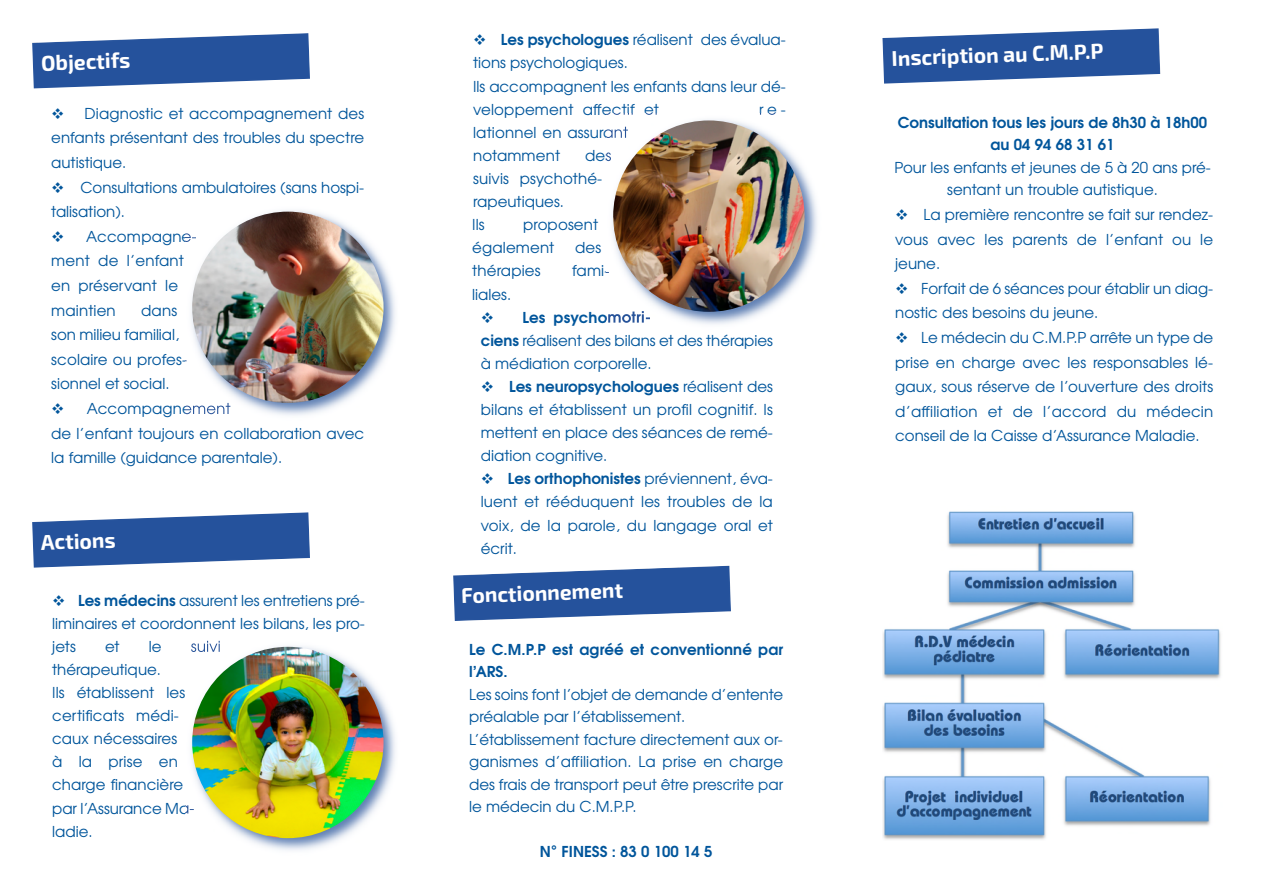
<style>
.page{position:relative;width:1263px;height:893px;background:#fff}
.page>*{position:absolute;margin:0;border:0;box-sizing:border-box;transform-origin:0 0}
.t1{font:700 21px "Exo 2";color:#fff}
.t2{font:15px/23.1px "Te X Gyre Adventor";color:#00559b}
.t3{font:700 15px/22.5px "Te X Gyre Adventor";color:#00559b}
.s1{font-weight:700}
.s2{font-family:"Lucida Grande"}
</style>
<div class="page">
<img style="left:32px;top:33px;width:278px;height:55px">
<img style="left:32px;top:512px;width:278px;height:56px">
<img style="left:453px;top:566px;width:278px;height:55px">
<img style="left:186px;top:210px;width:209px;height:206px">
<img style="left:185px;top:231px;width:7px;height:14px">
<img style="left:185px;top:403px;width:45px;height:13px">
<img style="left:192px;top:212px;width:191px;height:191px">
<img style="left:191px;top:640px;width:204px;height:211px">
<img style="left:191px;top:641px;width:29px;height:14px">
<img style="left:185px;top:802px;width:7px;height:14px">
<img style="left:192px;top:647px;width:191px;height:191px">
<img style="left:882px;top:28px;width:278px;height:56px">
<img style="left:608px;top:119px;width:209px;height:206px">
<img style="left:606px;top:114px;width:51px;height:1px">
<img style="left:606px;top:127px;width:7px;height:11px">
<svg style="left:606px;top:150px;width:5px;height:11px"></svg>
<img style="left:606px;top:265px;width:3px;height:14px">
<img style="left:606px;top:311px;width:44px;height:14px">
<img style="left:613px;top:120px;width:191px;height:192px">
<img style="left:882px;top:511px;width:339px;height:329px">
<h1 class="t1" style="left:41px;top:49px;width:91px;rotate:-2deg">Objectifs</h1>
<p class="t2" style="left:51px;top:100px;width:314px;line-height:24.6px;text-align:justify">❖ Diagnostic et accompagnement des enfants présentant des troubles du spectre autistique.</p>
<p class="t2" style="left:51px;top:174px;width:314px;line-height:24.6px">❖ Consultations ambulatoires (sans hospi&shy;talisation).</p>
<p class="t2" style="left:51px;top:223px;width:147px;line-height:24.6px">❖ Accompagne&shy;ment de l’enfant en préservant le maintien</p>
<p class="t2" style="left:51px;top:297px;width:137px;line-height:24.6px;text-indent:90px">dans son milieu familial, scolaire ou profes&shy;sionnel et social.</p>
<p class="t2" style="left:51px;top:395px;width:314px;line-height:24.6px">❖ Accompagnement<br>de l’enfant toujours en collaboration avec la famille (guidance parentale).</p>
<h1 class="t1" style="left:40px;top:529px;width:76px;rotate:-2deg">Actions</h1>
<p class="t2" style="left:52px;top:588px;width:314px;text-align:justify">❖ <span class="s1">Les médecins</span> assurent les entretiens pré&shy;liminaires et coordonnent les bilans, les pro&shy;jets</p>
<p class="t2" style="left:52px;top:634px;width:144px;text-indent:97px">le thérapeutique.<br>Ils établissent les certificats médi&shy;caux nécessaires<br>à la prise en charge financière par l’Assurance Ma&shy;ladie.</p>
<p class="t2" style="left:105px;top:634px;width:16px">et</p>
<p class="t2" style="left:473px;top:27px;width:314px">❖ <span class="s1">Les psychologues</span> réalisent des évalua&shy;tions psychologiques.<br>Ils accompagnent les enfants dans leur dé&shy;veloppement affectif et</p>
<p class="t2" style="left:759px;top:97px;width:28px">re-</p>
<p class="t2" style="left:473px;top:120px;width:156px">lationnel en assurant notamment</p>
<p class="t2" style="left:472px;top:143px;width:141px;text-indent:113px">des suivis psychothé&shy;rapeutiques.<br>Ils</p>
<p class="t2" style="left:472px;top:212px;width:127px;text-indent:51px">proposent également</p>
<p class="t2" style="left:575px;top:235px;width:28px">des</p>
<p class="t2" style="left:472px;top:258px;width:70px">thérapies</p>
<p class="t2" style="left:572px;top:258px;width:39px">fami-</p>
<p class="t2" style="left:472px;top:281px;width:40px">liales.</p>
<p class="t2" style="left:481px;top:305px;width:294px">❖ <span class="s1">Les psychomotri-<br>ciens</span> réalisent des bilans et des thérapies à médiation corporelle.</p>
<p class="t2" style="left:481px;top:374px;width:294px;text-align:justify">❖ <span class="s1">Les neuropsychologues</span> réalisent des bilans et établissent un profil cognitif. Is mettent en place des séances de remé&shy;diation cognitive.</p>
<p class="t2" style="left:481px;top:466px;width:294px;text-align:justify">❖ <span class="s1">Les orthophonistes</span> préviennent, éva&shy;luent et rééduquent les troubles de la voix, de la parole, du langage oral et écrit.</p>
<h1 class="t1" style="left:461px;top:582px;width:163px;rotate:-2deg">Fonctionnement</h1>
<p class="t3" style="left:469px;top:636px;width:315px">Le C.M.P.P est agréé et conventionné par l’ARS.</p>
<p class="t2" style="left:469px;top:682px;width:316px;line-height:22.5px">Les soins font l’objet de demande d’entente préalable par l’établissement.<br>L’établissement facture directement aux or&shy;ganismes d’affiliation. La prise en charge des frais de transport peut être prescrite par le médecin du C.M.P.P.</p>
<p class="t3" style="left:540px;top:839px;width:174px">N<span class="s2">°</span> FINESS : 83 0 100 14 5</p>
<h1 class="t1" style="left:891px;top:45px;width:213px;rotate:-2deg">Inscription au C.M.P.P</h1>
<p class="t3" style="left:898px;top:110px;width:311px;text-align:center">Consultation tous les jours de 8h30 à 18h00 au 04 94 68 31 61</p>
<p class="t2" style="left:894px;top:155px;width:318px;line-height:22.5px;text-align:center">Pour les enfants et jeunes de 5 à 20 ans pré&shy;sentant un trouble autistique.</p>
<p class="t2" style="left:895px;top:201px;width:319px;line-height:24.6px;text-align:justify">❖ La première rencontre se fait sur rendez&shy;vous avec les parents de l’enfant ou le jeune.</p>
<p class="t2" style="left:895px;top:275px;width:319px;line-height:24.6px">❖ Forfait de 6 séances pour établir un diag&shy;nostic des besoins du jeune.</p>
<p class="t2" style="left:895px;top:324px;width:319px;line-height:24.6px;text-align:justify">❖ Le médecin du C.M.P.P arrête un type de prise en charge avec les responsables lé&shy;gaux, sous réserve de l’ouverture des droits d’affiliation et de l’accord du médecin conseil de la Caisse d’Assurance Maladie.</p>
</div>
